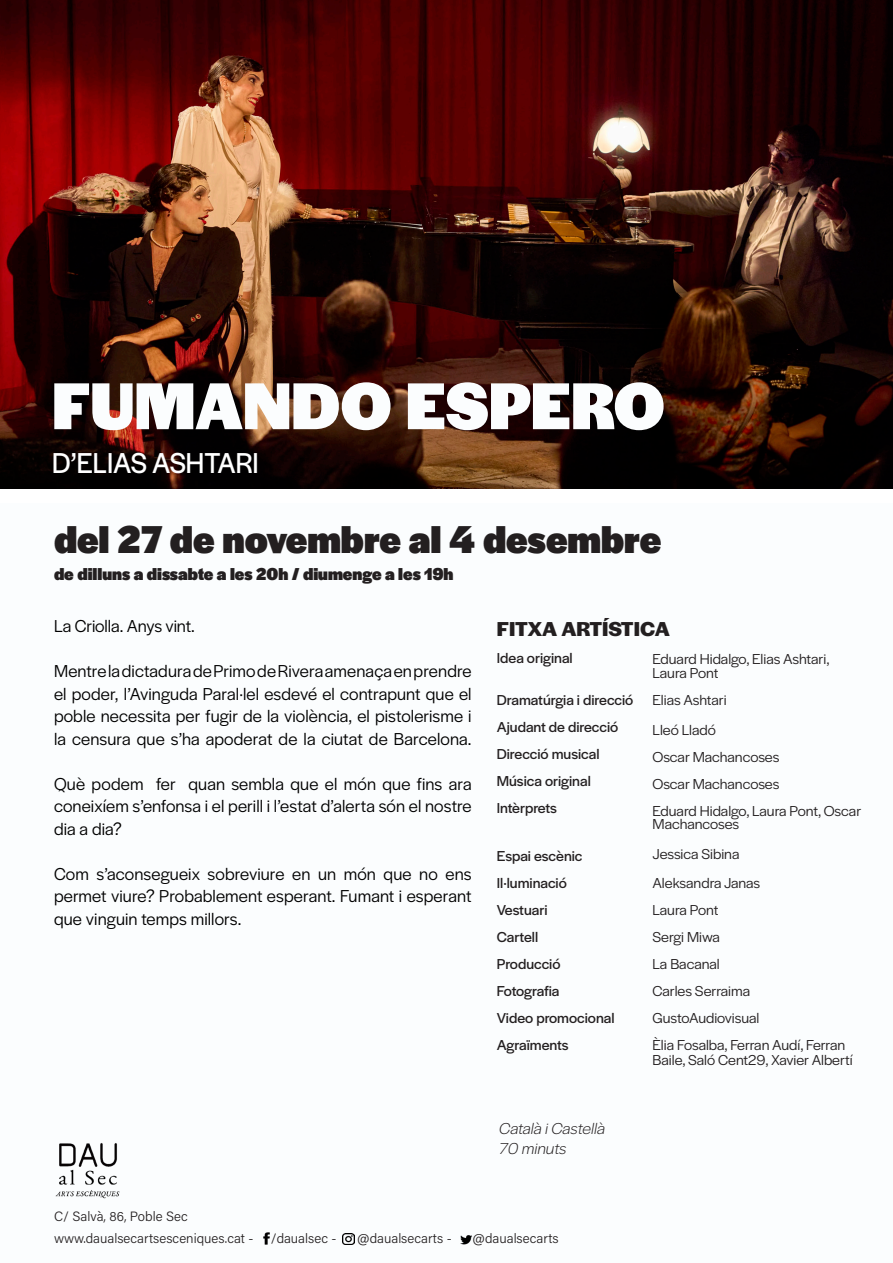
<style>
.page{position:relative;width:893px;height:1263px;background:#fff}
.page>*{position:absolute;margin:0;border:0;box-sizing:border-box;transform-origin:0 0}
.t1{font:900 69px "Halyard Display";color:#fbfdfe;scale:.95 1}
.t2{font:900 40.5px "Halyard Display";color:#231f20;scale:.93 1}
.t3{font:30px "Halyard Display";letter-spacing:-.005em;color:#fff;scale:.95 1}
.t4{font:700 21px "Halyard Display";letter-spacing:-.005em;color:#231f20}
.t5{font:18px/22.5px "Halyard Display";letter-spacing:.005em;color:#000;text-align:justify}
.t6{font:900 18px "Halyard Display";color:#231f20;scale:.93 1}
.t7{font:italic 300 16.5px "Halyard Display";color:#231f20}
.t8{font:15px/13.5px "Halyard Display";color:#231f20}
.t9{font:15px/27px "Halyard Display";color:#231f20}
.t10{font:13.5px "Acumin Variable Concept";color:#231f20}
</style>
<div class="page">
<img style="left:0;top:0;width:893px;height:488px">
<div style="left:0;top:504px;width:893px;height:759px;background:#fbfdfe"></div>
<svg style="left:263px;top:1232px;width:7px;height:13px"></svg>
<svg style="left:342px;top:1233px;width:13px;height:12px"></svg>
<img style="left:460px;top:1235px;width:12px;height:10px">
<img style="left:55px;top:1143px;width:65px;height:56px">
<p class="t1" style="left:52px;top:356px;width:647px">FUMANDO ESPERO</p>
<p class="t3" style="left:52px;top:442px;width:219px">D’ELIAS ASHTARI</p>
<p class="t2" style="left:54px;top:510px;width:654px">del 27 de novembre al 4 desembre</p>
<p class="t6" style="left:54px;top:561px;width:431px">de dilluns a dissabte a les 20h / diumenge a les 19h</p>
<p class="t4" style="left:497px;top:613px;width:175px">FITXA ARTÍSTICA</p>
<p class="t9" style="left:497px;top:643px;width:77px">Idea original</p>
<p class="t9" style="left:497px;top:685px;width:138px">Dramatúrgia i direcció</p>
<p class="t9" style="left:497px;top:712px;width:123px">Ajudant de direcció</p>
<p class="t9" style="left:497px;top:739px;width:104px">Direcció musical</p>
<p class="t9" style="left:497px;top:766px;width:96px">Música original</p>
<p class="t9" style="left:497px;top:793px;width:62px">Intèrprets</p>
<p class="t9" style="left:497px;top:841px;width:87px">Espai escènic</p>
<p class="t9" style="left:497px;top:868px;width:72px">Il·luminació<br>Vestuari</p>
<p class="t9" style="left:497px;top:922px;width:43px">Cartell</p>
<p class="t9" style="left:497px;top:949px;width:65px">Producció</p>
<p class="t9" style="left:497px;top:976px;width:64px">Fotografia</p>
<p class="t9" style="left:497px;top:1003px;width:119px">Video promocional<br>Agraïments</p>
<p class="t5" style="left:54px;top:614px;width:142px">La Criolla. Anys vint.</p>
<p class="t5" style="left:54px;top:659px;width:419px">Mentre la dictadura de Primo de Rivera amenaça en prendre el poder, l’Avinguda Paral·lel esdevé el contrapunt que el poble necessita per fugir de la violència, el pistolerisme i la censura que s’ha apoderat de la ciutat de Barcelona.</p>
<p class="t5" style="left:54px;top:771px;width:419px">Què podem fer quan sembla que el món que fins ara coneixíem s’enfonsa i el perill i l’estat d’alerta són el nostre dia a dia?</p>
<p class="t5" style="left:54px;top:861px;width:419px">Com s’aconsegueix sobreviure en un món que no ens permet viure? Probablement esperant. Fumant i esperant que vinguin temps millors.</p>
<p class="t8" style="left:652px;top:652px;width:178px">Eduard Hidalgo, Elias Ashtari,<br>Laura Pont</p>
<p class="t8" style="left:652px;top:692px;width:76px">Elias Ashtari</p>
<p class="t8" style="left:652px;top:722px;width:65px">Lleó Lladó</p>
<p class="t8" style="left:652px;top:749px;width:128px">Oscar Machancoses</p>
<p class="t8" style="left:652px;top:776px;width:128px">Oscar Machancoses</p>
<p class="t8" style="left:652px;top:803px;width:210px">Eduard Hidalgo, Laura Pont, Oscar<br>Machancoses</p>
<p class="t8" style="left:652px;top:847px;width:88px">Jessica Sibina</p>
<p class="t8" style="left:652px;top:875px;width:109px">Aleksandra Janas</p>
<p class="t8" style="left:652px;top:902px;width:67px">Laura Pont</p>
<p class="t8" style="left:652px;top:929px;width:69px">Sergi Miwa</p>
<p class="t8" style="left:652px;top:956px;width:69px">La Bacanal</p>
<p class="t8" style="left:652px;top:983px;width:99px">Carles Serraima</p>
<p class="t8" style="left:652px;top:1010px;width:108px">GustoAudiovisual</p>
<p class="t8" style="left:652px;top:1036px;width:202px;line-height:15px">Èlia Fosalba, Ferran Audí, Ferran<br>Baile, Saló Cent29, Xavier Albertí</p>
<p class="t7" style="left:499px;top:1117px;width:111px">Català iCastellà</p>
<p class="t7" style="left:499px;top:1137px;width:72px">70 minuts</p>
<p class="t10" style="left:54px;top:1207px;width:135px">C/ Salvà, 86, Poble Sec</p>
<p class="t10" style="left:54px;top:1229px;width:201px">www.daualsecartsesceniques.cat -</p>
<p class="t10" style="left:271px;top:1229px;width:67px">/daualsec -</p>
<p class="t10" style="left:357px;top:1229px;width:96px">@daualsecarts -</p>
<p class="t10" style="left:473px;top:1229px;width:88px">@daualsecarts</p>
</div>
